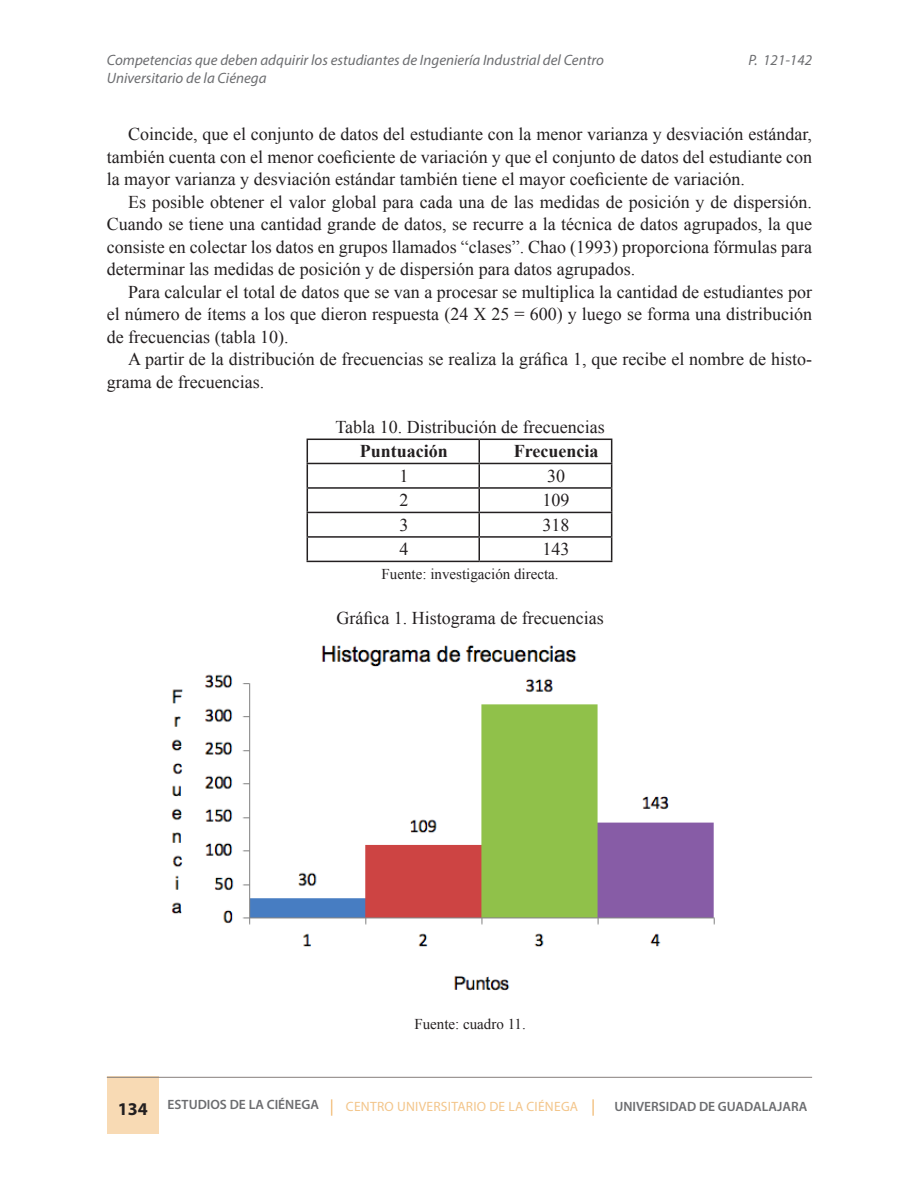
<style>
.page{position:relative;width:918px;height:1188px;background:#fff}
.page>*{position:absolute;margin:0;border:0;box-sizing:border-box;transform-origin:0 0}
.Texto_artículo{font:18px/22.5px "Times New Roman";color:#231f20;text-align:justify}
.Título_tabla{font:18px "Times New Roman";color:#231f20}
.Texto_artículo-2{font:700 18px "Times New Roman";color:#231f20}
.t1{font:italic 15px/18px "Myriad Pro";color:#6c6d70}
.Fuente_tabla{font:15px "Times New Roman";color:#231f20}
.t2{font:600 13.5px "Myriad Pro";color:#6c6d70}
.t3{font:13.5px "Myriad Pro";letter-spacing:.02em;color:#f3c58a}
.s1{font-weight:700;font-size:18px;color:#231f20}
</style>
<div class="page">
<div style="left:107px;top:1077px;width:52px;height:57px;background:#f8dab4"></div>
<hr style="left:107px;top:1077px;width:705px;height:1px;background:#867f7c">
<svg style="left:331px;top:1099px;width:1px;height:17px"></svg>
<svg style="left:592px;top:1099px;width:2px;height:17px"></svg>
<hr style="left:307px;top:439px;width:172px;height:1px;background:#231f20">
<hr style="left:479px;top:439px;width:133px;height:1px;background:#231f20">
<hr style="left:307px;top:463px;width:172px;height:1px;background:#231f20">
<hr style="left:479px;top:463px;width:133px;height:1px;background:#231f20">
<hr style="left:307px;top:487px;width:172px;height:2px;background:#231f20">
<hr style="left:479px;top:487px;width:133px;height:2px;background:#231f20">
<hr style="left:307px;top:512px;width:172px;height:1px;background:#231f20">
<hr style="left:479px;top:512px;width:133px;height:1px;background:#231f20">
<hr style="left:307px;top:536px;width:172px;height:2px;background:#231f20">
<svg style="left:307px;top:440px;width:1px;height:121px"></svg>
<hr style="left:479px;top:536px;width:133px;height:2px;background:#231f20">
<svg style="left:479px;top:440px;width:1px;height:121px"></svg>
<svg style="left:611px;top:440px;width:1px;height:121px"></svg>
<hr style="left:307px;top:561px;width:172px;height:1px;background:#231f20">
<hr style="left:479px;top:561px;width:133px;height:1px;background:#231f20">
<img style="left:171px;top:645px;width:544px;height:346px">
<p class="t1" style="left:107px;top:51px;width:499px">Competencias que deben adquirir los estudiantes de Ingeniería Industrial del Centro<br>Universitario de la Ciénega</p>
<p class="t1" style="left:749px;top:51px;width:65px">P. 121-142</p>
<p class="Texto_artículo" style="left:107px;top:122px;width:707px;text-indent:21px">Coincide, que el conjunto de datos del estudiante con la menor varianza y desviación estándar, también cuenta con el menor coeficiente de variación y que el conjunto de datos del estudiante con la mayor varianza y desviación estándar también tiene el mayor coeficiente de variación.</p>
<p class="Texto_artículo" style="left:107px;top:190px;width:707px;text-indent:21px">Es posible obtener el valor global para cada una de las medidas de posición y de dispersión.<br>Cuando se tiene una cantidad grande de datos, se recurre a la técnica de datos agrupados, la que consiste en colectar los datos en grupos llamados “clases”. Chao (1993) proporciona fórmulas para determinar las medidas de posición y de dispersión para datos agrupados.</p>
<p class="Texto_artículo" style="left:107px;top:280px;width:707px;text-indent:21px">Para calcular el total de datos que se van a procesar se multiplica la cantidad de estudiantes por el número de ítems a los que dieron respuesta (24 X 25 = 600) y luego se forma una distribución de frecuencias (tabla 10).</p>
<p class="Texto_artículo" style="left:107px;top:347px;width:707px;text-indent:21px">A partir de la distribución de frecuencias se realiza la gráfica 1, que recibe el nombre de histo&shy;grama de frecuencias.</p>
<p class="Título_tabla" style="left:336px;top:414px;width:271px">Tabla 10. Distribución de frecuencias</p>
<p class="Texto_artículo-2" style="left:360px;top:439px;width:90px">Puntuación</p>
<p class="Texto_artículo-2" style="left:514px;top:439px;width:86px">Frecuencia</p>
<p class="Texto_artículo" style="left:399px;top:464px;width:10px">1</p>
<p class="Texto_artículo" style="left:547px;top:464px;width:19px">30</p>
<p class="Texto_artículo" style="left:399px;top:489px;width:10px">2</p>
<p class="Texto_artículo" style="left:543px;top:489px;width:28px">109</p>
<p class="Texto_artículo" style="left:399px;top:513px;width:10px">3</p>
<p class="Texto_artículo" style="left:543px;top:513px;width:28px">318</p>
<p class="Texto_artículo" style="left:399px;top:538px;width:10px">4</p>
<p class="Texto_artículo" style="left:543px;top:538px;width:28px">143</p>
<p class="Fuente_tabla" style="left:382px;top:564px;width:179px">Fuente: investigación directa.</p>
<p class="Título_tabla" style="left:336px;top:606px;width:269px">Gráfica 1. Histograma de frecuencias</p>
<p class="Fuente_tabla" style="left:414px;top:1014px;width:113px">Fuente: cuadro 11.</p>
<p class="t2" style="left:118px;top:1096px;width:203px"><span class="s1">134</span> ESTUDIOS DE LA CIÉNEGA</p>
<p class="t3" style="left:346px;top:1099px;width:234px">CENTRO UNIVERSITARIO DE LA CIÉNEGA</p>
<p class="t2" style="left:614px;top:1098px;width:195px">UNIVERSIDAD DE GUADALAJARA</p>
</div>
